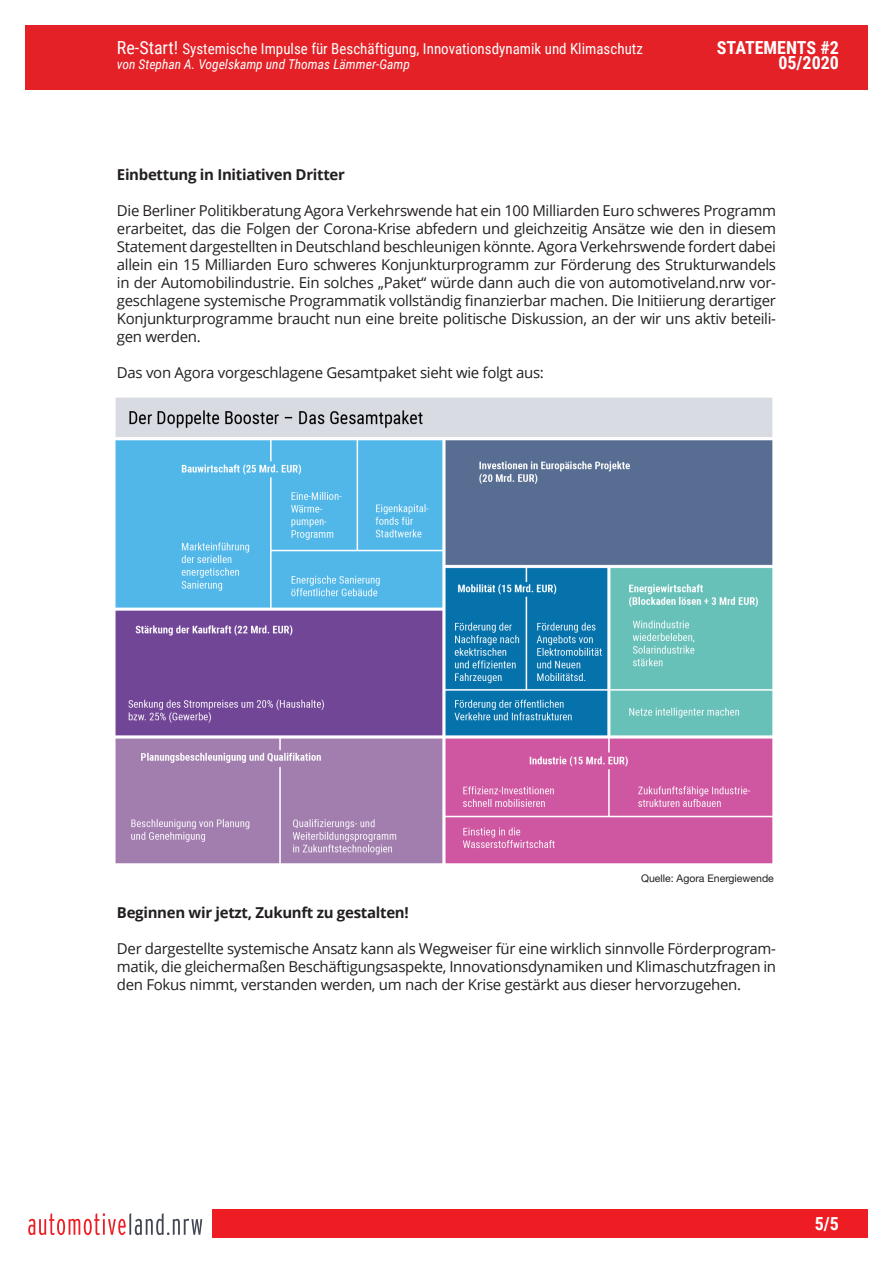
<style>
.page{position:relative;width:893px;height:1263px;background:#fff}
.page>*{position:absolute;margin:0;border:0;box-sizing:border-box;transform-origin:0 0}
.t1{font:700 18px/14.9px "Roboto Condensed";color:#fff;text-align:right}
.Fließtext{font:15px/18px "Open Sans";letter-spacing:-.02em;color:#231f20;text-align:justify}
.t2{font:15px "Roboto Condensed";color:#fff}
.Fließtext-2{font:700 15px "Open Sans";letter-spacing:-.02em;color:#231f20}
.t3{font:italic 13.5px "Roboto Condensed";color:#fff}
.Fließtext-3{font:10.5px "Helvetica Neue";color:#231f20}
.s1{font-size:18px}
</style>
<div class="page">
<div style="left:1px;top:11px;width:891px;height:79px;background:#e32126"></div>
<div style="left:212px;top:1209px;width:680px;height:30px;background:#ee1d23"></div>
<div style="left:0;top:0;width:24px;height:1261px;background:#fff"></div>
<div style="left:869px;top:0;width:24px;height:1261px;background:#fff"></div>
<div style="left:1px;top:0;width:891px;height:24px;background:#fff"></div>
<svg style="left:28px;top:1213px;width:174px;height:22px"></svg>
<img style="left:115px;top:397px;width:658px;height:466px">
<p class="t2" style="left:117px;top:38px;width:527px"><span class="s1">Re-Start!</span> Systemische Impulse für Beschäftigung, Innovationsdynamik und Klimaschutz</p>
<p class="t3" style="left:117px;top:55px;width:295px">von Stephan A. Vogelskamp und Thomas Lämmer-Gamp</p>
<p class="t1" style="left:717px;top:40px;width:124px">STATEMENTS #2<br>05/2020</p>
<p class="Fließtext-2" style="left:117px;top:164px;width:229px">Einbettung in Initiativen Dritter</p>
<p class="Fließtext" style="left:117px;top:201px;width:661px">Die Berliner Politikberatung Agora Verkehrswende hat ein 100 Milliarden Euro schweres Programm erarbeitet, das die Folgen der Corona-Krise abfedern und gleichzeitig Ansätze wie den in diesem Statement dargestellten in Deutschland beschleunigen könnte. Agora Verkehrswende fordert dabei allein ein 15 Milliarden Euro schweres Konjunkturprogramm zur Förderung des Strukturwandels in der Automobilindustrie. Ein solches „Paket“ würde dann auch die von automotiveland.nrw vor&shy;geschlagene systemische Programmatik vollständig finanzierbar machen. Die Initiierung derartiger Konjunkturprogramme braucht nun eine breite politische Diskussion, an der wir uns aktiv beteili&shy;gen werden.</p>
<p class="Fließtext" style="left:117px;top:363px;width:428px">Das von Agora vorgeschlagene Gesamtpaket sieht wie folgt aus:</p>
<p class="Fließtext-3" style="left:641px;top:871px;width:134px">Quelle: Agora Energiewende</p>
<p class="Fließtext-2" style="left:117px;top:902px;width:293px">Beginnen wir jetzt, Zukunft zu gestalten!</p>
<p class="Fließtext" style="left:117px;top:939px;width:661px">Der dargestellte systemische Ansatz kann als Wegweiser für eine wirklich sinnvolle Förderprogram&shy;matik, die gleichermaßen Beschäftigungsaspekte, Innovationsdynamiken und Klimaschutzfragen in den Fokus nimmt, verstanden werden, um nach der Krise gestärkt aus dieser hervorzugehen.</p>
<p class="t1" style="left:815px;top:1216px;width:26px">5/5</p>
</div>
